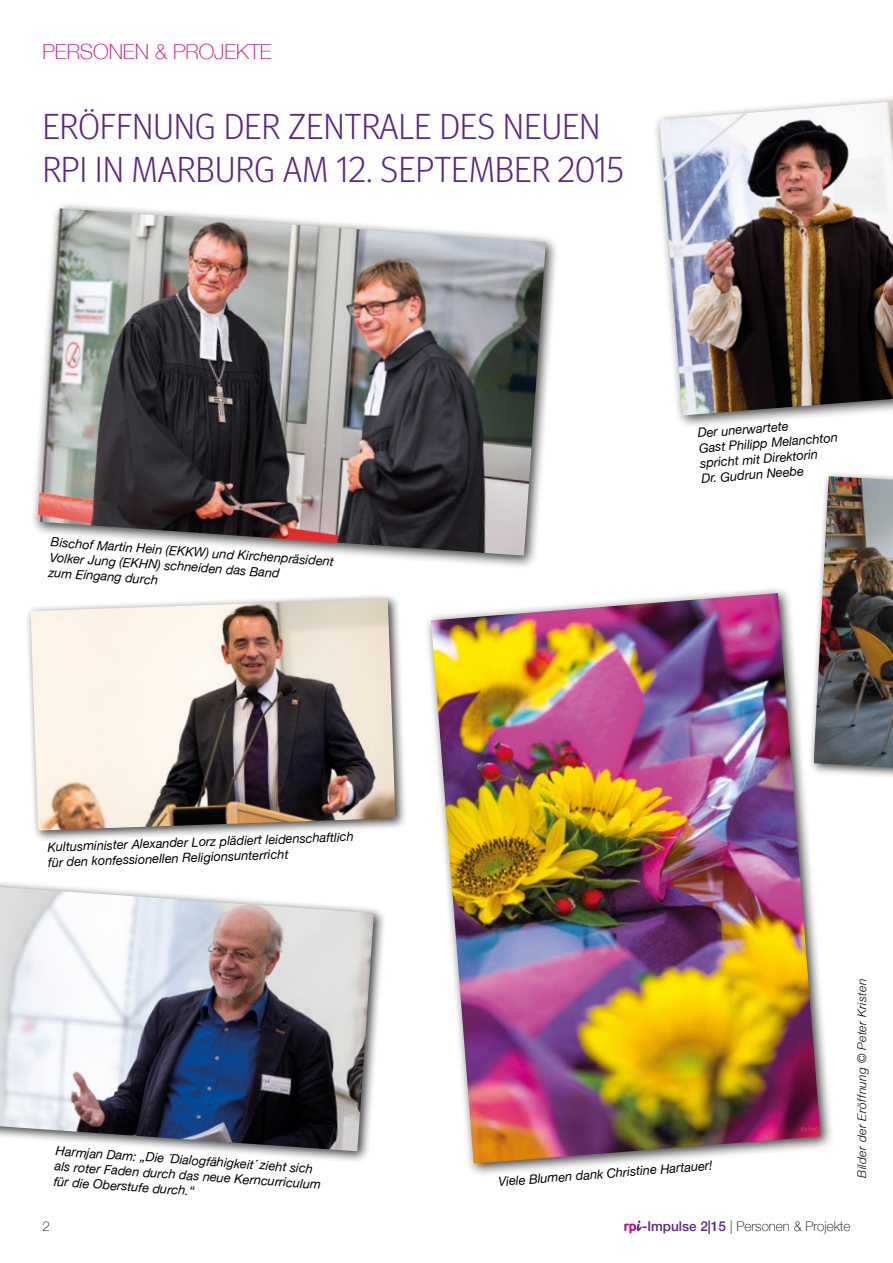
<style>
.page{position:relative;width:893px;height:1263px;background:#fff}
.page>*{position:absolute;margin:0;border:0;box-sizing:border-box;transform-origin:0 0}
.t1{font:300 36px/43.2px "Meta Headline OT";letter-spacing:.01em;color:#5c2483}
.t2{font:100 21px "Helvetica Neue LT";color:#c80b7f}
.t3{font:100 13.5px "Helvetica Neue LT";color:#000}
.t4{font:italic 12.75px/15.3px "Helvetica Neue LT";color:#000}
.t5{font:italic 300 12px "Helvetica Neue LT";letter-spacing:.03em;color:#000}
.s1{font-weight:500;color:#5c2483}
</style>
<div class="page">
<svg style="left:624px;top:1220px;width:18px;height:13px"></svg>
<div style="left:652px;top:78px;width:241px;height:352px;background:#000;opacity:.75"></div>
<img style="left:659px;top:102px;width:234px;height:313px">
<div style="left:25px;top:593px;width:382px;height:250px;background:#000;opacity:.75"></div>
<img style="left:30px;top:599px;width:365px;height:231px">
<div style="left:424px;top:586px;width:410px;height:591px;background:#000;opacity:.75"></div>
<img style="left:431px;top:593px;width:390px;height:570px">
<div style="left:808px;top:470px;width:85px;height:327px;background:#000;opacity:.75"></div>
<img style="left:814px;top:476px;width:79px;height:291px">
<div style="left:0;top:879px;width:386px;height:284px;background:#000;opacity:.75"></div>
<img style="left:0;top:887px;width:374px;height:264px">
<div style="left:31px;top:202px;width:528px;height:367px;background:#000;opacity:.75"></div>
<img style="left:37px;top:208px;width:509px;height:348px">
<h2 class="t2" style="left:43px;top:40px;width:231px">PERSONEN &amp; PROJEKTE</h2>
<h1 class="t1" style="left:43px;top:104px;width:582px">ERÖFFNUNG DER ZENTRALE DES NEUEN<br>RPI IN MARBURG AM 12. SEPTEMBER 2015</h1>
<p class="t4" style="left:52px;top:534px;width:285px;rotate:4deg">Bischof Martin Hein (EKKW) und Kirchenpräsident<br>Volker Jung (EKHN) schneiden das Band<br>zum Eingang durch</p>
<p class="t4" style="left:697px;top:425px;width:141px;rotate:-4deg">Der unerwartete<br>Gast Philipp Melanchton spricht mit Direktorin<br>Dr. Gudrun Neebe</p>
<p class="t4" style="left:47px;top:839px;width:308px;rotate:-2deg">Kultusminister Alexander Lorz plädiert leidenschaftlich für den konfessionellen Religionsunterricht</p>
<p class="t4" style="left:56px;top:1143px;width:268px;rotate:4deg">Harmjan Dam: „Die ´Dialogfähigkeit´ zieht sich als roter Faden durch das neue Kerncurriculum für die Oberstufe durch.“</p>
<p class="t4" style="left:498px;top:1173px;width:216px;rotate:-4deg">Viele Blumen dank Christine Hartauer!</p>
<p class="t5" style="left:855px;top:1178px;width:201px;rotate:-90deg">Bilder der Eröffnung © Peter Kristen</p>
<p class="t3" style="left:43px;top:1218px;width:9px">2</p>
<p class="t3" style="left:642px;top:1218px;width:210px"><span class="s1">-Impulse 2|15</span> | Personen &amp; Projekte</p>
</div>
